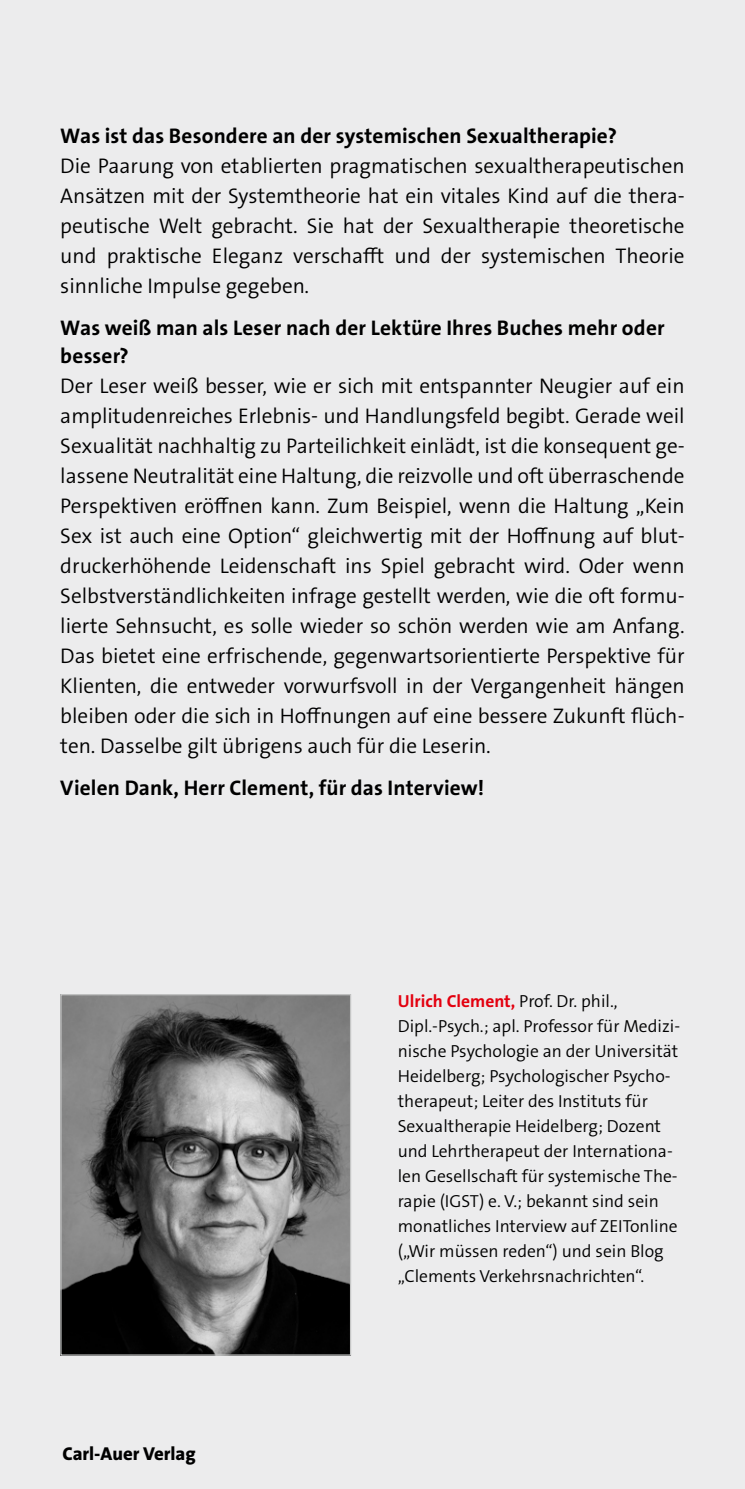
<style>
.page{position:relative;width:745px;height:1489px;background:#fff}
.page>*{position:absolute;margin:0;border:0;box-sizing:border-box;transform-origin:0 0}
.t1{font:300 21.25px/30px "The Sans Os F";color:#000;text-align:justify}
.t2{font:700 21.25px/27.5px "The Sans Os F";letter-spacing:.005em;color:#000}
.t3{font:800 18.75px "The Sans Os F";color:#000}
.t4{font:300 17.5px/25px "The Sans Os F";color:#000}
.s1{font-weight:700;color:#e3000f}
</style>
<div class="page">
<div style="left:0;top:0;width:744px;height:1488px;background:#ececed"></div>
<img style="left:62px;top:996px;width:287px;height:357px">
<div style="left:60px;top:994px;width:291px;height:361px;border:1px solid #c5c6c6"></div>
<p class="t2" style="left:60px;top:123px;width:557px">Was ist das Besondere an der systemischen Sexualtherapie?</p>
<p class="t1" style="left:60px;top:151px;width:625px">Die Paarung von etablierten pragmatischen sexualtherapeutischen Ansätzen mit der Systemtheorie hat ein vitales Kind auf die thera&shy;peutische Welt gebracht. Sie hat der Sexualtherapie theoretische und praktische Eleganz verschafft und der systemischen Theorie sinnliche Impulse gegeben.</p>
<p class="t2" style="left:60px;top:314px;width:605px">Was weiß man als Leser nach der Lektüre Ihres Buches mehr oder besser?</p>
<p class="t1" style="left:60px;top:370px;width:625px">Der Leser weiß besser, wie er sich mit entspannter Neugier auf ein amplitudenreiches Erlebnis- und Handlungsfeld begibt. Gerade weil Sexualität nachhaltig zu Parteilichkeit einlädt, ist die konsequent ge&shy;lassene Neutralität eine Haltung, die reizvolle und oft überraschende Perspektiven eröffnen kann. Zum Beispiel, wenn die Haltung „Kein Sex ist auch eine Option“ gleichwertig mit der Hoffnung auf blut&shy;druckerhöhende Leidenschaft ins Spiel gebracht wird. Oder wenn Selbstverständlichkeiten infrage gestellt werden, wie die oft formu&shy;lierte Sehnsucht, es solle wieder so schön werden wie am Anfang.<br>Das bietet eine erfrischende, gegenwartsorientierte Perspektive für Klienten, die entweder vorwurfsvoll in der Vergangenheit hängen bleiben oder die sich in Hoffnungen auf eine bessere Zukunft flüch&shy;ten. Dasselbe gilt übrigens auch für die Leserin.</p>
<p class="t2" style="left:60px;top:773px;width:425px">Vielen Dank, Herr Clement, für das Interview!</p>
<p class="t3" style="left:62px;top:1441px;width:135px">Carl-Auer Verlag</p>
<p class="t4" style="left:397px;top:988px;width:284px"><span class="s1">Ulrich Clement,</span> Prof. Dr. phil., Dipl.-Psych.; apl. Professor für Medizi&shy;nische Psychologie an der Universität Heidelberg; Psychologischer Psycho&shy;therapeut; Leiter des Instituts für Sexualtherapie Heidelberg; Dozent und Lehrtherapeut der Internationa&shy;len Gesellschaft für systemische The&shy;rapie (IGST) e. V.; bekannt sind sein monatliches Interview auf ZEITonline („Wir müssen reden“) und sein Blog „Clements Verkehrsnachrichten“.</p>
</div>
